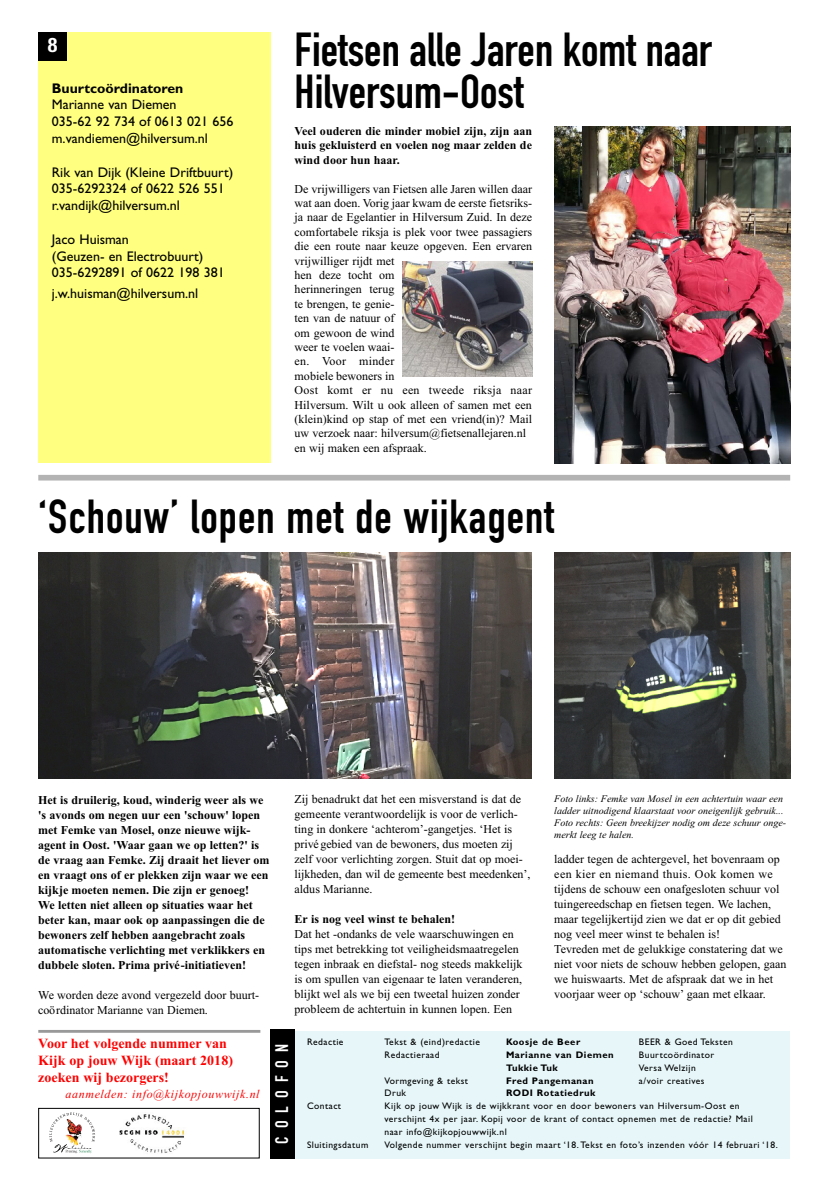
<style>
.page{position:relative;width:820px;height:1191px;background:#fff}
.page>*{position:absolute;margin:0;border:0;box-sizing:border-box;transform-origin:0 0}
.t1{font:47px/42px "DIN Engschrift Std";color:#000}
.t2{font:47px "DIN Engschrift Std";letter-spacing:.02em;color:#000}
.t3{font:700 condensed 20px "Helvetica Neue";color:#fff}
.t4{font:18px "DIN Engschrift Std";letter-spacing:.445em;color:#fff}
.t5{font:14px/16.8px "Gill Sans";color:#000}
.t6{font:700 14px/17px "Times New Roman";color:#f00}
.t7{font:700 14px "Gill Sans";color:#000}
.t8{font:12px/15px "Times New Roman";color:#000}
.t9{font:700 12px/15px "Times New Roman";color:#000;text-align:justify}
.t10{font:italic 12px "Times New Roman";letter-spacing:.05em;color:#f00}
.t11{font:italic 10px/12px "Times New Roman";color:#000}
.t12{font:9.5px/12.8px "Gill Sans";letter-spacing:.05em;color:#000}
.t13{font:700 9.5px "Gill Sans";letter-spacing:.055em;color:#000}
</style>
<div class="page">
<div style="left:38px;top:1108px;width:221px;height:50px;border:1px solid #000"></div>
<img style="left:119px;top:1114px;width:66px;height:40px">
<svg style="left:49px;top:1112px;width:46px;height:42px"></svg>
<div style="left:38px;top:33px;width:233px;height:430px;background:#ffff80"></div>
<div style="left:294px;top:1030px;width:495px;height:128px;background:#e6f6f9"></div>
<img style="left:554px;top:127px;width:235px;height:336px">
<img style="left:403px;top:261px;width:128px;height:115px">
<div style="left:38px;top:475px;width:751px;height:5px;background:#b3b3b3"></div>
<div style="left:38px;top:33px;width:29px;height:28px;background:#000"></div>
<div style="left:270px;top:1029px;width:24px;height:129px;background:#000"></div>
<img style="left:554px;top:552px;width:235px;height:226px">
<img style="left:38px;top:552px;width:493px;height:226px">
<hr style="left:38px;top:1030px;width:222px;height:2px;background:#999">
<h2 class="t3" style="left:48px;top:33px;width:11px">8</h2>
<p class="t7" style="left:52px;top:83px;width:133px">Buurtcoördinatoren</p>
<p class="t5" style="left:52px;top:98px;width:183px">Marianne van Diemen<br>035-62 92 734 of 0613 021 656 m.vandiemen@hilversum.nl</p>
<p class="t5" style="left:52px;top:165px;width:183px">Rik van Dijk (Kleine Driftbuurt)<br>035-6292324 of 0622 526 551 r.vandijk@hilversum.nl</p>
<p class="t5" style="left:52px;top:232px;width:174px">Jaco Huisman<br>(Geuzen- en Electrobuurt)<br>035-6292891 of 0622 198 381</p>
<p class="t5" style="left:52px;top:286px;width:148px">j.w.huisman@hilversum.nl</p>
<h1 class="t1" style="left:294px;top:29px;width:418px">Fietsen alle Jaren komt naar<br>Hilversum-Oost</h1>
<p class="t9" style="left:294px;top:123px;width:239px;line-height:14.5px">Veel ouderen die minder mobiel zijn, zijn aan huis gekluisterd en voelen nog maar zelden de wind door hun haar.</p>
<p class="t8" style="left:294px;top:181px;width:239px;line-height:14.4px">De vrijwilligers van Fietsen alle Jaren willen daar wat aan doen. Vorig jaar kwam de eerste fietsriks&shy;ja naar de Egelantier in Hilversum Zuid. In deze comfortabele riksja is plek voor twee passagiers die een route naar keuze opgeven. Een ervaren vrijwilliger rijdt met<br>hen deze tocht om<br>herinneringen terug<br>te brengen, te genie-<br>ten van de natuur of<br>om gewoon de wind<br>weer te voelen waai-<br>en. Voor minder<br>mobiele bewoners in<br>Oost komt er nu een tweede riksja naar<br>Hilversum. Wilt u ook alleen of samen met een (klein)kind op stap of met een vriend(in)? Mail uw verzoek naar: hilversum@fietsenallejaren.nl en wij maken een afspraak.</p>
<h1 class="t2" style="left:38px;top:488px;width:517px">‘Schouw’ lopen met de wijkagent</h1>
<p class="t9" style="left:38px;top:792px;width:233px;text-align:left">Het is druilerig, koud, winderig weer als we 's avonds om negen uur een 'schouw' lopen met Femke van Mosel, onze nieuwe wijk&shy;agent in Oost. 'Waar gaan we op letten?' is de vraag aan Femke. Zij draait het liever om en vraagt ons of er plekken zijn waar we een kijkje moeten nemen. Die zijn er genoeg!<br>We letten niet alleen op situaties waar het beter kan, maar ook op aanpassingen die de bewoners zelf hebben aangebracht zoals automatische verlichting met verklikkers en dubbele sloten. Prima privé-initiatieven!</p>
<p class="t8" style="left:38px;top:987px;width:222px">We worden deze avond vergezeld door buurt&shy;coördinator Marianne van Diemen.</p>
<p class="t8" style="left:294px;top:791px;width:237px">Zij benadrukt dat het een misverstand is dat de gemeente verantwoordelijk is voor de verlich&shy;ting in donkere ‘achterom’-gangetjes. ‘Het is privégebied van de bewoners, dus moeten zij zelf voor verlichting zorgen. Stuit dat op moei&shy;lijkheden, dan wil de gemeente best meedenken’, aldus Marianne.</p>
<p class="t9" style="left:294px;top:911px;width:162px">Er is nog veel winst te behalen!</p>
<p class="t8" style="left:294px;top:926px;width:229px">Dat het -ondanks de vele waarschuwingen en tips met betrekking tot veiligheidsmaatregelen tegen inbraak en diefstal- nog steeds makkelijk is om spullen van eigenaar te laten veranderen, blijkt wel als we bij een tweetal huizen zonder probleem de achtertuin in kunnen lopen. Een</p>
<p class="t11" style="left:554px;top:792px;width:233px">Foto links: Femke van Mosel in een achtertuin waar een ladder uitnodigend klaarstaat voor oneigenlijk gebruik...<br>Foto rechts: Geen breekijzer nodig om deze schuur onge&shy;merkt leeg te halen.</p>
<p class="t8" style="left:554px;top:851px;width:234px">ladder tegen de achtergevel, het bovenraam op een kier en niemand thuis. Ook komen we tijdens de schouw een onafgesloten schuur vol tuingereedschap en fietsen tegen. We lachen, maar tegelijkertijd zien we dat er op dit gebied nog veel meer winst te behalen is!<br>Tevreden met de gelukkige constatering dat we niet voor niets de schouw hebben gelopen, gaan we huiswaarts. Met de afspraak dat we in het voorjaar weer op ‘schouw’ gaan met elkaar.</p>
<p class="t6" style="left:38px;top:1035px;width:196px">Voor het volgende nummer van<br>Kijk op jouw Wijk (maart 2018) zoeken wij bezorgers!</p>
<p class="t10" style="left:66px;top:1087px;width:195px">aanmelden: info@kijkopjouwwijk.nl</p>
<h3 class="t4" style="left:271px;top:1143px;width:101px;rotate:-90deg">COLOFON</h3>
<p class="t12" style="left:307px;top:1036px;width:38px">Redactie</p>
<p class="t12" style="left:384px;top:1036px;width:97px">Tekst &amp; (eind)redactie</p>
<p class="t13" style="left:506px;top:1038px;width:76px">Koosje de Beer</p>
<p class="t12" style="left:638px;top:1036px;width:95px">BEER &amp; Goed Teksten</p>
<p class="t12" style="left:384px;top:1049px;width:57px">Redactieraad</p>
<p class="t13" style="left:506px;top:1051px;width:109px">Marianne van Diemen</p>
<p class="t12" style="left:638px;top:1049px;width:77px">Buurtcoördinator</p>
<p class="t13" style="left:506px;top:1064px;width:53px">Tukkie Tuk</p>
<p class="t12" style="left:638px;top:1062px;width:58px">Versa Welzijn</p>
<p class="t12" style="left:384px;top:1074px;width:85px">Vormgeving &amp; tekst</p>
<p class="t13" style="left:506px;top:1076px;width:89px">Fred Pangemanan</p>
<p class="t12" style="left:638px;top:1074px;width:67px">a/voir creatives</p>
<p class="t12" style="left:384px;top:1087px;width:23px">Druk</p>
<p class="t13" style="left:506px;top:1089px;width:91px">RODI Rotatiedruk</p>
<p class="t12" style="left:307px;top:1100px;width:36px">Contact</p>
<p class="t12" style="left:384px;top:1100px;width:369px">Kijk op jouw Wijk is de wijkkrant voor en door bewoners van Hilversum-Oost en verschijnt 4x per jaar. Kopij voor de krant of contact opnemen met de redactie? Mail naar info@kijkopjouwwijk.nl</p>
<p class="t12" style="left:307px;top:1138px;width:63px">Sluitingsdatum</p>
<p class="t12" style="left:384px;top:1138px;width:394px">Volgende nummer verschijnt begin maart ‘18. Tekst en foto’s inzenden vóór 14 februari ‘18.</p>
</div>
